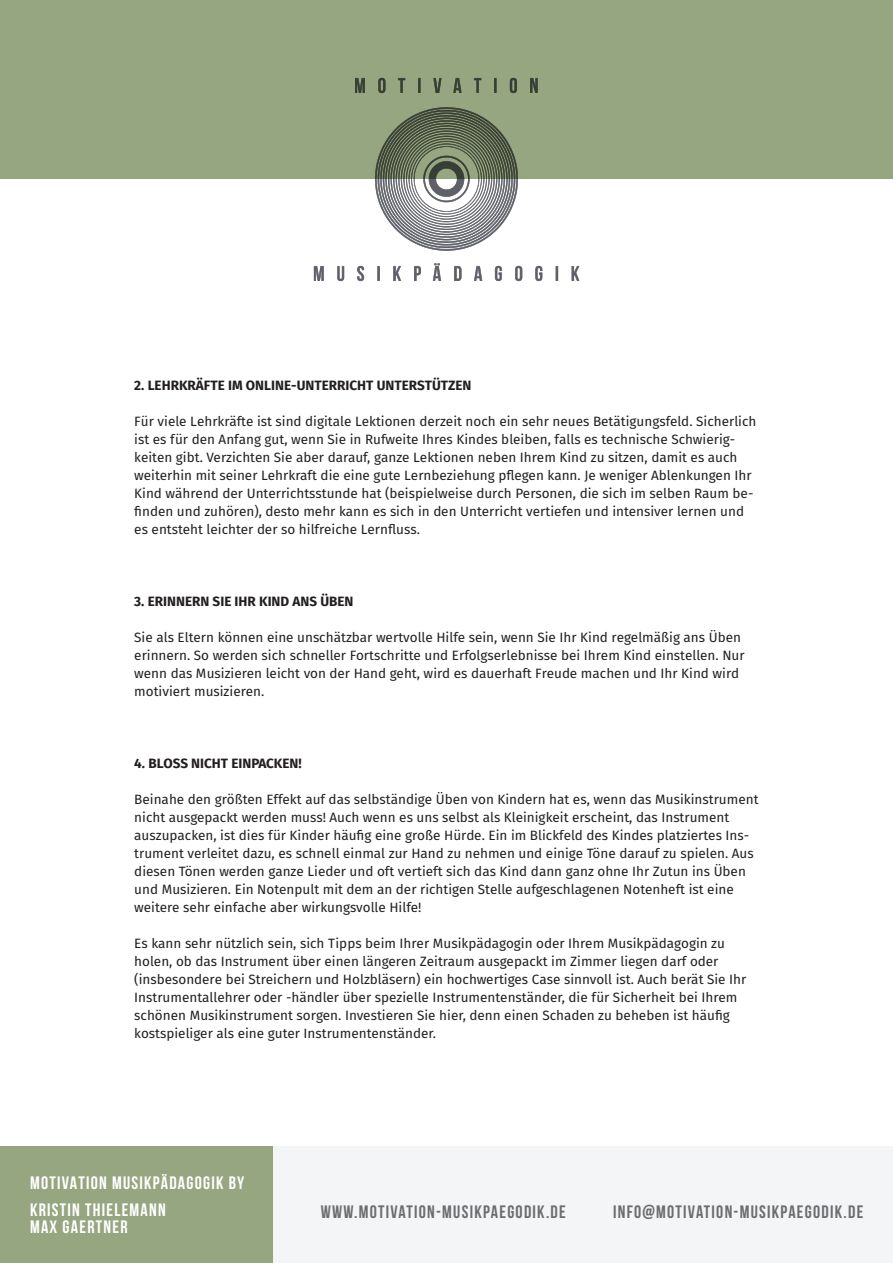
<style>
.page{position:relative;width:893px;height:1263px;background:#fff}
.page>*{position:absolute;margin:0;border:0;box-sizing:border-box;transform-origin:0 0}
.t1{font:700 18px "Bebas Neue";letter-spacing:.07em;color:#6c6d70}
.t2{font:700 18px/27px "Bebas Neue";letter-spacing:.07em;color:#fff}
.Textkörper___2pt_Abs{font:13.5px/18px "Fira Sans";color:#231f20}
.Textkörper___2pt_Abs-2{font:700 13.5px "Fira Sans";color:#231f20}
</style>
<div class="page">
<div style="left:0;top:0;width:893px;height:179px;background:#96a680"></div>
<div style="left:0;top:1146px;width:273px;height:117px;background:#96a680"></div>
<div style="left:273px;top:1146px;width:620px;height:117px;background:#f4f5f6"></div>
<img style="left:313px;top:77px;width:267px;height:205px">
<p class="Textkörper___2pt_Abs-2" style="left:134px;top:376px;width:339px">2. LEHRKRÄFTE IM ONLINE-UNTERRICHT UNTERSTÜTZEN</p>
<p class="Textkörper___2pt_Abs" style="left:134px;top:412px;width:624px">Für viele Lehrkräfte ist sind digitale Lektionen derzeit noch ein sehr neues Betätigungsfeld. Sicherlich ist es für den Anfang gut, wenn Sie in Rufweite Ihres Kindes bleiben, falls es technische Schwierig&shy;keiten gibt. Verzichten Sie aber darauf, ganze Lektionen neben Ihrem Kind zu sitzen, damit es auch weiterhin mit seiner Lehrkraft die eine gute Lernbeziehung pflegen kann. Je weniger Ablenkungen Ihr Kind während der Unterrichtsstunde hat (beispielweise durch Personen, die sich im selben Raum be&shy;finden und zuhören), desto mehr kann es sich in den Unterricht vertiefen und intensiver lernen und es entsteht leichter der so hilfreiche Lernfluss.</p>
<p class="Textkörper___2pt_Abs-2" style="left:134px;top:592px;width:221px">3. ERINNERN SIE IHR KIND ANS ÜBEN</p>
<p class="Textkörper___2pt_Abs" style="left:134px;top:628px;width:612px">Sie als Eltern können eine unschätzbar wertvolle Hilfe sein, wenn Sie Ihr Kind regelmäßig ans Üben erinnern. So werden sich schneller Fortschritte und Erfolgserlebnisse bei Ihrem Kind einstellen. Nur wenn das Musizieren leicht von der Hand geht, wird es dauerhaft Freude machen und Ihr Kind wird motiviert musizieren.</p>
<p class="Textkörper___2pt_Abs-2" style="left:134px;top:754px;width:169px">4. BLOSS NICHT EINPACKEN!</p>
<p class="Textkörper___2pt_Abs" style="left:134px;top:790px;width:626px">Beinahe den größten Effekt auf das selbständige Üben von Kindern hat es, wenn das Musikinstrument nicht ausgepackt werden muss! Auch wenn es uns selbst als Kleinigkeit erscheint, das Instrument auszupacken, ist dies für Kinder häufig eine große Hürde. Ein im Blickfeld des Kindes platziertes Ins&shy;trument verleitet dazu, es schnell einmal zur Hand zu nehmen und einige Töne darauf zu spielen. Aus diesen Tönen werden ganze Lieder und oft vertieft sich das Kind dann ganz ohne Ihr Zutun ins Üben und Musizieren. Ein Notenpult mit dem an der richtigen Stelle aufgeschlagenen Notenheft ist eine weitere sehr einfache aber wirkungsvolle Hilfe!</p>
<p class="Textkörper___2pt_Abs" style="left:134px;top:934px;width:614px">Es kann sehr nützlich sein, sich Tipps beim Ihrer Musikpädagogin oder Ihrem Musikpädagogin zu holen, ob das Instrument über einen längeren Zeitraum ausgepackt im Zimmer liegen darf oder (insbesondere bei Streichern und Holzbläsern) ein hochwertiges Case sinnvoll ist. Auch berät Sie Ihr Instrumentallehrer oder -händler über spezielle Instrumentenständer, die für Sicherheit bei Ihrem schönen Musikinstrument sorgen. Investieren Sie hier, denn einen Schaden zu beheben ist häufig kostspieliger als eine guter Instrumentenständer.</p>
<h1 class="t2" style="left:30px;top:1169px;width:216px">MOTIVATION MUSIKPÄDAGOGIK BY<br>KRISTIN THIELEMANN</h1>
<h1 class="t2" style="left:30px;top:1213px;width:99px">MAX GAERTNER</h1>
<h1 class="t1" style="left:321px;top:1202px;width:247px">WWW.MOTIVATION-MUSIKPAEGODIK.DE</h1>
<h1 class="t1" style="left:613px;top:1202px;width:252px">INFO@MOTIVATION-MUSIKPAEGODIK.DE</h1>
</div>
